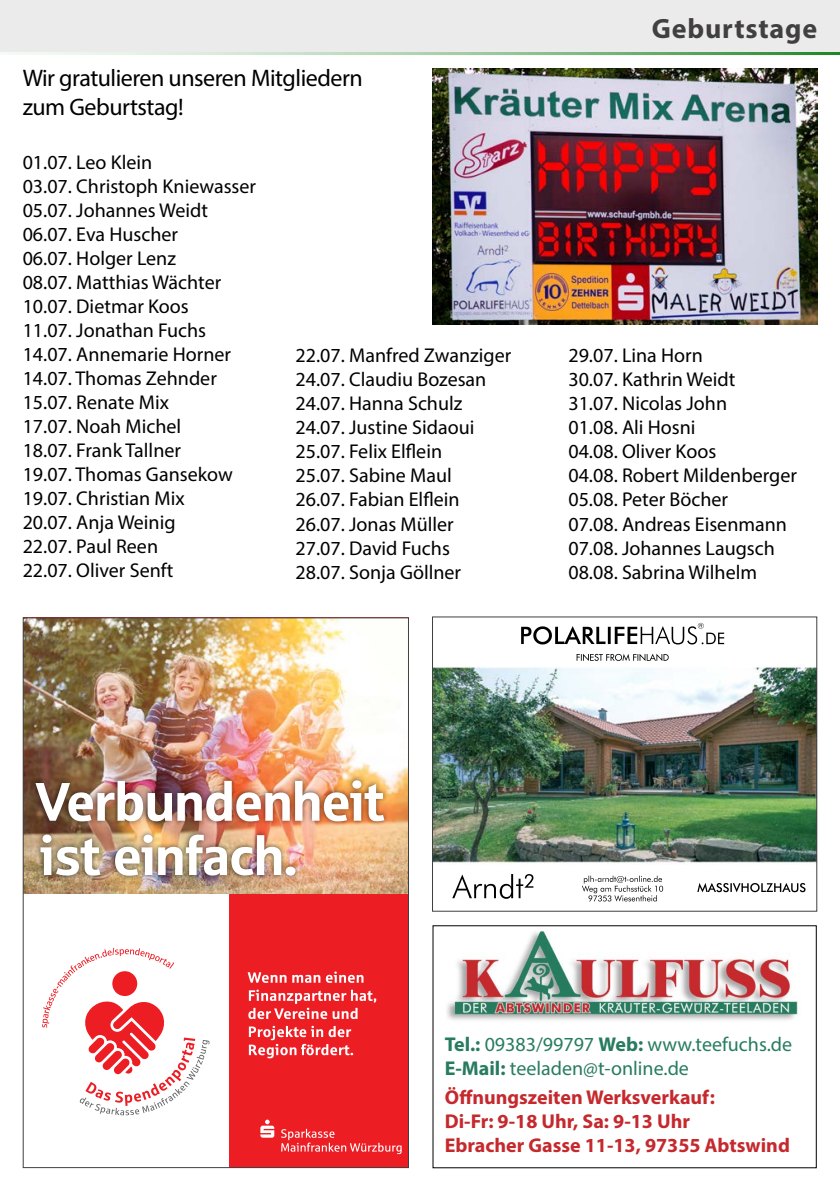
<style>
.page{position:relative;width:840px;height:1191px;background:#fff}
.page>*{position:absolute;margin:0;border:0;box-sizing:border-box;transform-origin:0 0}
.t1{font:700 28px "Myriad Pro";letter-spacing:.03em;color:#413f3f}
.t2{font:24px/28.8px "Myriad Pro";letter-spacing:-.02em;color:#000}
.t3{font:20px/24px "Myriad Pro";color:#000}
.t4{font:700 20px/24px "Myriad Pro";color:#c5292d}
.t5{font:20px/24px "Myriad Pro";color:#277c5f}
.s1{font-weight:700}
</style>
<div class="page">
<svg style="left:1px;top:51px;width:838px;height:4px;background:#b3d3b6"></svg>
<div style="left:0;top:0;width:839px;height:51px;background:#ebebec"></div>
<img style="left:432px;top:68px;width:384px;height:257px">
<img style="left:447px;top:931px;width:351px;height:90px">
<img style="left:25px;top:619px;width:382px;height:547px">
<img style="left:434px;top:622px;width:380px;height:280px">
<svg style="left:576px;top:653px;width:92px;height:8px"></svg>
<svg style="left:521px;top:623px;width:202px;height:21px"></svg>
<svg style="left:452px;top:874px;width:81px;height:24px"></svg>
<svg style="left:697px;top:883px;width:108px;height:9px"></svg>
<svg style="left:581px;top:875px;width:81px;height:26px"></svg>
<div style="left:432px;top:616px;width:384px;height:295px;border:1px solid #413f3f"></div>
<p class="t2" style="left:23px;top:63px;width:341px">Wir gratulieren unseren Mitgliedern zum Geburtstag!</p>
<h1 class="t1" style="left:651px;top:10px;width:167px">Geburtstage</h1>
<p class="t3" style="left:23px;top:150px;width:235px">01.07. Leo Klein<br>03.07. Christoph Kniewasser<br>05.07. Johannes Weidt<br>06.07. Eva Huscher<br>06.07. Holger Lenz<br>08.07. Matthias Wächter<br>10.07. Dietmar Koos<br>11.07. Jonathan Fuchs<br>14.07. Annemarie Horner<br>14.07. Thomas Zehnder<br>15.07. Renate Mix<br>17.07. Noah Michel<br>18.07. Frank Tallner<br>19.07. Thomas Gansekow<br>19.07. Christian Mix<br>20.07. Anja Weinig<br>22.07. Paul Reen<br>22.07. Oliver Senft</p>
<p class="t3" style="left:295px;top:343px;width:217px">22.07. Manfred Zwanziger<br>24.07. Claudiu Bozesan<br>24.07. Hanna Schulz<br>24.07. Justine Sidaoui<br>25.07. Felix Elflein<br>25.07. Sabine Maul<br>26.07. Fabian Elflein<br>26.07. Jonas Müller<br>27.07. David Fuchs<br>28.07. Sonja Göllner</p>
<p class="t3" style="left:568px;top:343px;width:230px">29.07. Lina Horn<br>30.07. Kathrin Weidt<br>31.07. Nicolas John<br>01.08. Ali Hosni<br>04.08. Oliver Koos<br>04.08. Robert Mildenberger<br>05.08. Peter Böcher<br>07.08. Andreas Eisenmann<br>07.08. Johannes Laugsch<br>08.08. Sabrina Wilhelm</p>
<p class="t5" style="left:444px;top:1031px;width:349px"><span class="s1">Tel.:</span> 09383/99797 <span class="s1">Web:</span> www.teefuchs.de<br><span class="s1">E-Mail:</span> teeladen@t-online.de</p>
<p class="t4" style="left:444px;top:1085px;width:346px">Öffnungszeiten Werksverkauf:<br>Di-Fr: 9-18 Uhr, Sa: 9-13 Uhr<br>Ebracher Gasse 11-13, 97355 Abtswind</p>
</div>
